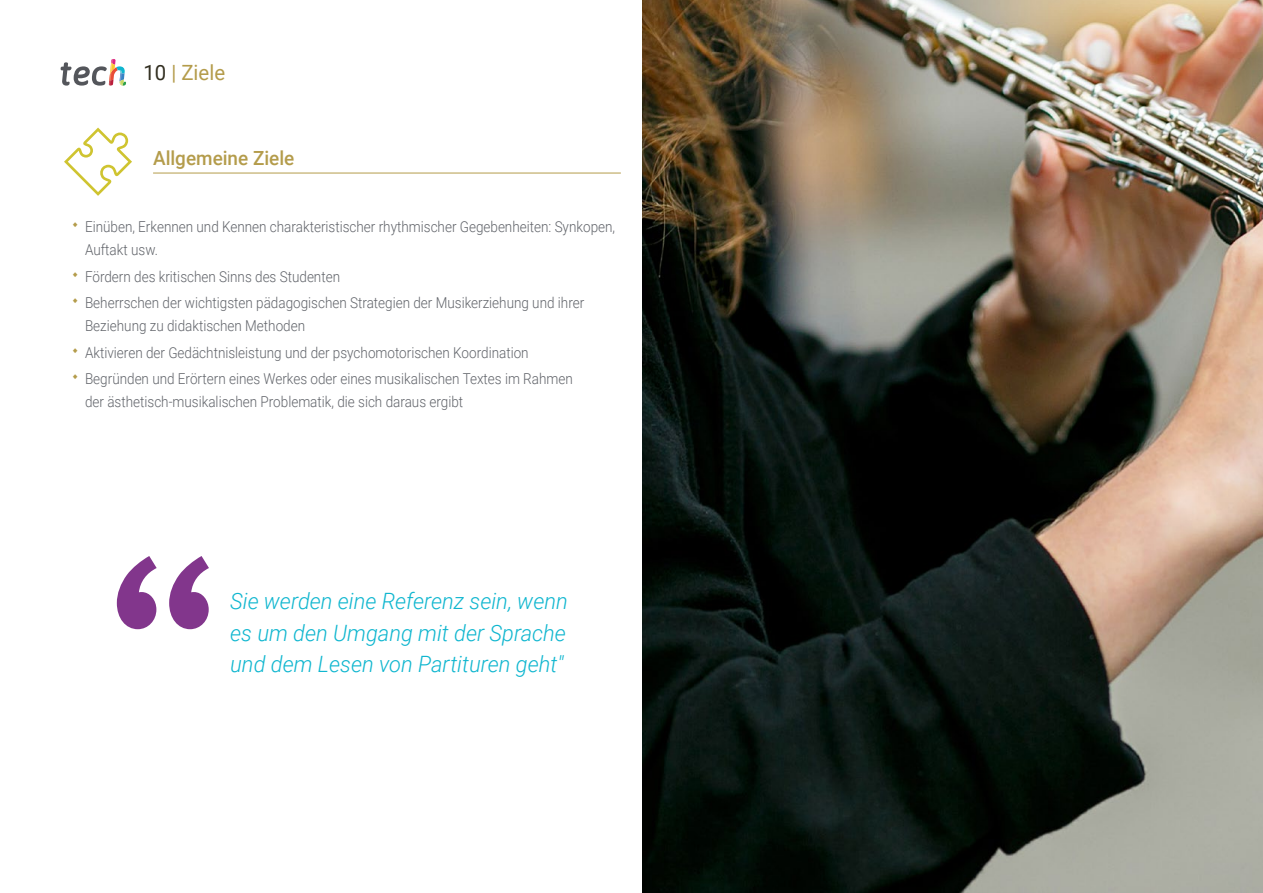
<style>
.page{position:relative;width:1263px;height:893px;background:#fff}
.page>*{position:absolute;margin:0;border:0;box-sizing:border-box;transform-origin:0 0}
.t1{font:italic 300 22.5px/31.5px "Roboto";color:#0fb6cf;text-align:justify}
.t2{font:21px "Roboto";color:#b49c4b}
.t3{font:500 19.5px "Roboto";color:#b49c4b}
.t4{font:300 15px/26.7px "Roboto";color:#61646a;scale:.9 1}
.s1{color:#312e20}
</style>
<div class="page">
<hr style="left:153px;top:173px;width:468px;height:1px;background:#b49c4b">
<svg style="left:64px;top:128px;width:68px;height:68px"></svg>
<svg style="left:117px;top:556px;width:92px;height:73px"></svg>
<img style="left:642px;top:0;width:621px;height:893px">
<svg style="left:61px;top:59px;width:65px;height:27px"></svg>
<h2 class="t2" style="left:144px;top:57px;width:83px"><span class="s1">10</span> | Ziele</h2>
<h3 class="t3" style="left:153px;top:144px;width:143px">Allgemeine Ziele</h3>
<p class="t4" style="left:85px;top:215px;width:590px;line-height:22.5px">Einüben, Erkennen und Kennen charakteristischer rhythmischer Gegebenheiten: Synkopen,<br>Auftakt usw.</p>
<p class="t4" style="left:85px;top:262px;width:556px">Fördern des kritischen Sinns des Studenten<br>Beherrschen der wichtigsten pädagogischen Strategien der Musikerziehung und ihrer</p>
<p class="t4" style="left:85px;top:312px;width:543px">Beziehung zu didaktischen Methoden<br>Aktivieren der Gedächtnisleistung und der psychomotorischen Koordination<br>Begründen und Erörtern eines Werkes oder eines musikalischen Textes im Rahmen</p>
<p class="t4" style="left:85px;top:388px;width:422px">der ästhetisch-musikalischen Problematik, die sich daraus ergibt</p>
<h1 class="t1" style="left:230px;top:585px;width:339px">Sie werden eine Referenz sein, wenn es um den Umgang mit der Sprache und dem Lesen von Partituren geht"</h1>
</div>
